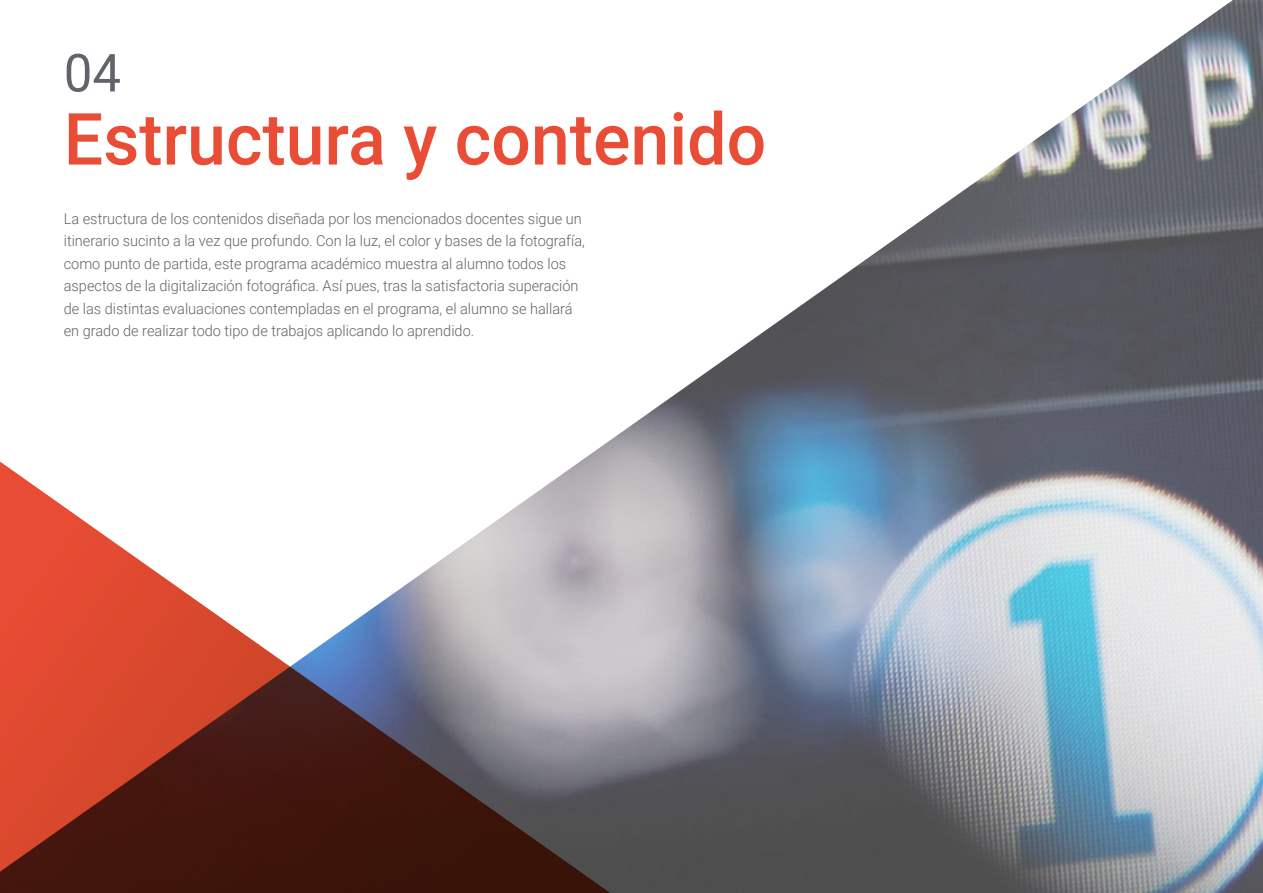
<style>
.page{position:relative;width:1263px;height:893px;background:#fff}
.page>*{position:absolute;margin:0;border:0;box-sizing:border-box;transform-origin:0 0}
.t1{font:500 72px "Roboto";color:#e94d35}
.t2{font:52.5px "Roboto";color:#61646a}
.t3{font:300 15px/22.5px "Roboto";color:#61646a}
</style>
<div class="page">
<img style="left:602px;top:0;width:661px;height:893px">
<svg style="left:0;top:446px;width:640px;height:447px"></svg>
<h2 class="t2" style="left:64px;top:36px;width:59px">04</h2>
<h1 class="t1" style="left:64px;top:89px;width:704px">Estructura y contenido</h1>
<p class="t3" style="left:64px;top:207px;width:523px">La estructura de los contenidos diseñada por los mencionados docentes sigue un itinerario sucinto a la vez que profundo. Con la luz, el color y bases de la fotografía, como punto de partida, este programa académico muestra al alumno todos los aspectos de la digitalización fotográfica. Así pues, tras la satisfactoria superación de las distintas evaluaciones contempladas en el programa, el alumno se hallará en grado de realizar todo tipo de trabajos aplicando lo aprendido.</p>
</div>
